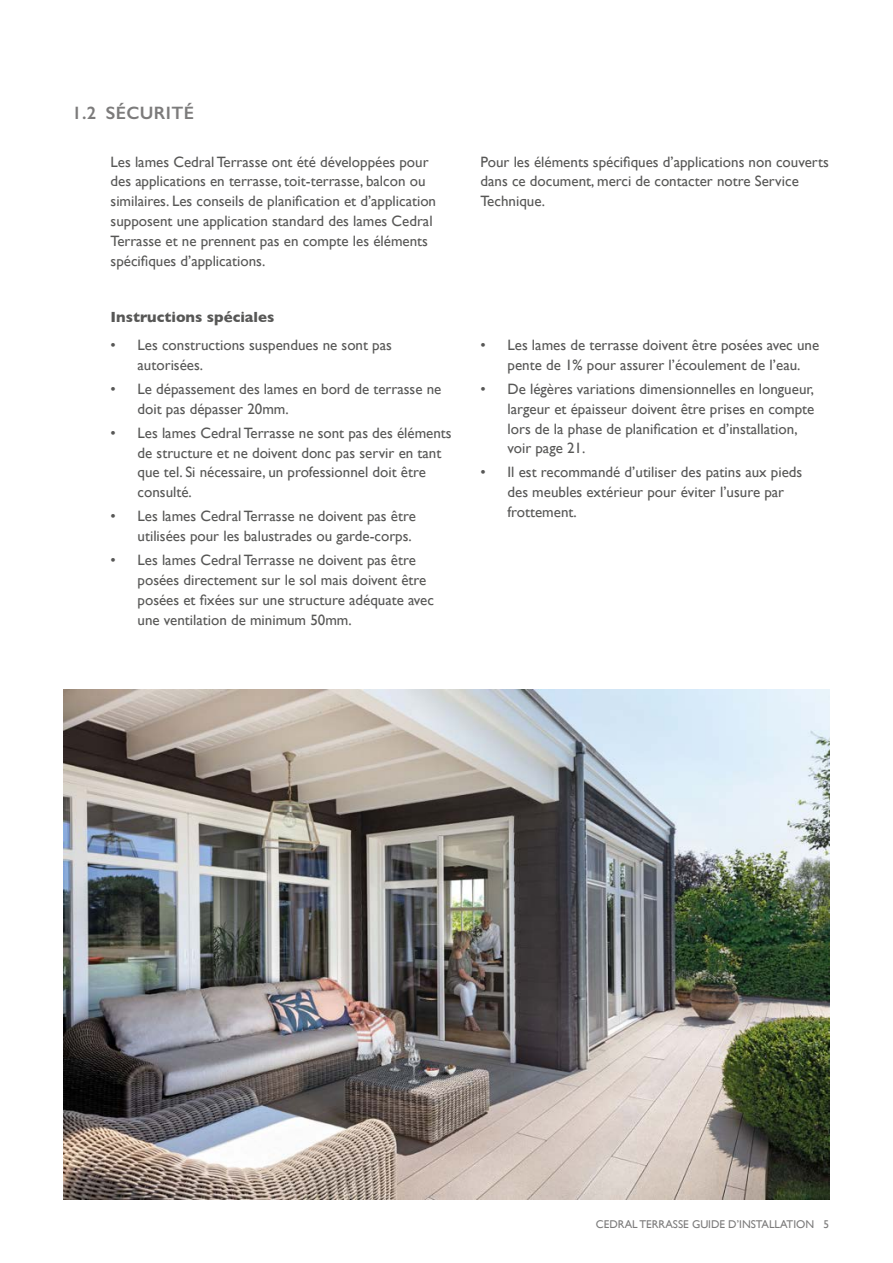
<style>
.page{position:relative;width:893px;height:1263px;background:#fff}
.page>*{position:absolute;margin:0;border:0;box-sizing:border-box;transform-origin:0 0}
.t1{font:600 18px "Gill Sans";letter-spacing:.02em;color:#7c7b7b}
.t2{font:15px/19.8px "Gill Sans";color:#575756}
.t3{font:700 15px "Gill Sans";color:#575756}
.t4{font:11.25px "Gill Sans";color:#7c7b7b}
</style>
<div class="page">
<img style="left:64px;top:689px;width:765px;height:510px">
<p class="t1" style="left:72px;top:102px;width:123px">1.2 SÉCURITÉ</p>
<p class="t2" style="left:111px;top:152px;width:327px">Les lames Cedral Terrasse ont été développées pour des applications en terrasse, toit-terrasse, balcon ou similaires. Les conseils de planification et d’application supposent une application standard des lames Cedral Terrasse et ne prennent pas en compte les éléments spécifiques d’applications.</p>
<p class="t2" style="left:480px;top:152px;width:350px">Pour les éléments spécifiques d’applications non couverts dans ce document, merci de contacter notre Service<br>Technique.</p>
<p class="t3" style="left:111px;top:305px;width:165px">Instructions spéciales</p>
<p class="t2" style="left:138px;top:335px;width:256px;text-indent:-27px">• Les constructions suspendues ne sont pas autorisées.</p>
<p class="t2" style="left:138px;top:379px;width:305px;text-indent:-27px">• Le dépassement des lames en bord de terrasse ne doit pas dépasser 20mm.</p>
<p class="t2" style="left:138px;top:423px;width:316px;text-indent:-27px">• Les lames Cedral Terrasse ne sont pas des éléments de structure et ne doivent donc pas servir en tant que tel. Si nécessaire, un professionnel doit être consulté.</p>
<p class="t2" style="left:111px;top:506px;width:307px;text-align:right">• Les lames Cedral Terrasse ne doivent pas être utilisées pour les balustrades ou garde-corps.</p>
<p class="t2" style="left:138px;top:550px;width:298px;text-indent:-27px">• Les lames Cedral Terrasse ne doivent pas être posées directement sur le sol mais doivent être posées et fixées sur une structure adéquate avec une ventilation de minimum 50mm.</p>
<p class="t2" style="left:480px;top:335px;width:340px;text-align:center">• Les lames de terrasse doivent être posées avec une pente de 1% pour assurer l’écoulement de l’eau.</p>
<p class="t2" style="left:507px;top:379px;width:308px;text-indent:-27px">• De légères variations dimensionnelles en longueur, largeur et épaisseur doivent être prises en compte lors de la phase de planification et d’installation, voir page 21.</p>
<p class="t2" style="left:507px;top:462px;width:296px;text-indent:-27px">• Il est recommandé d’utiliser des patins aux pieds des meubles extérieur pour éviter l’usure par frottement.</p>
<p class="t4" style="left:596px;top:1218px;width:235px">CEDRAL TERRASSE GUIDE D’INSTALLATION 5</p>
</div>
